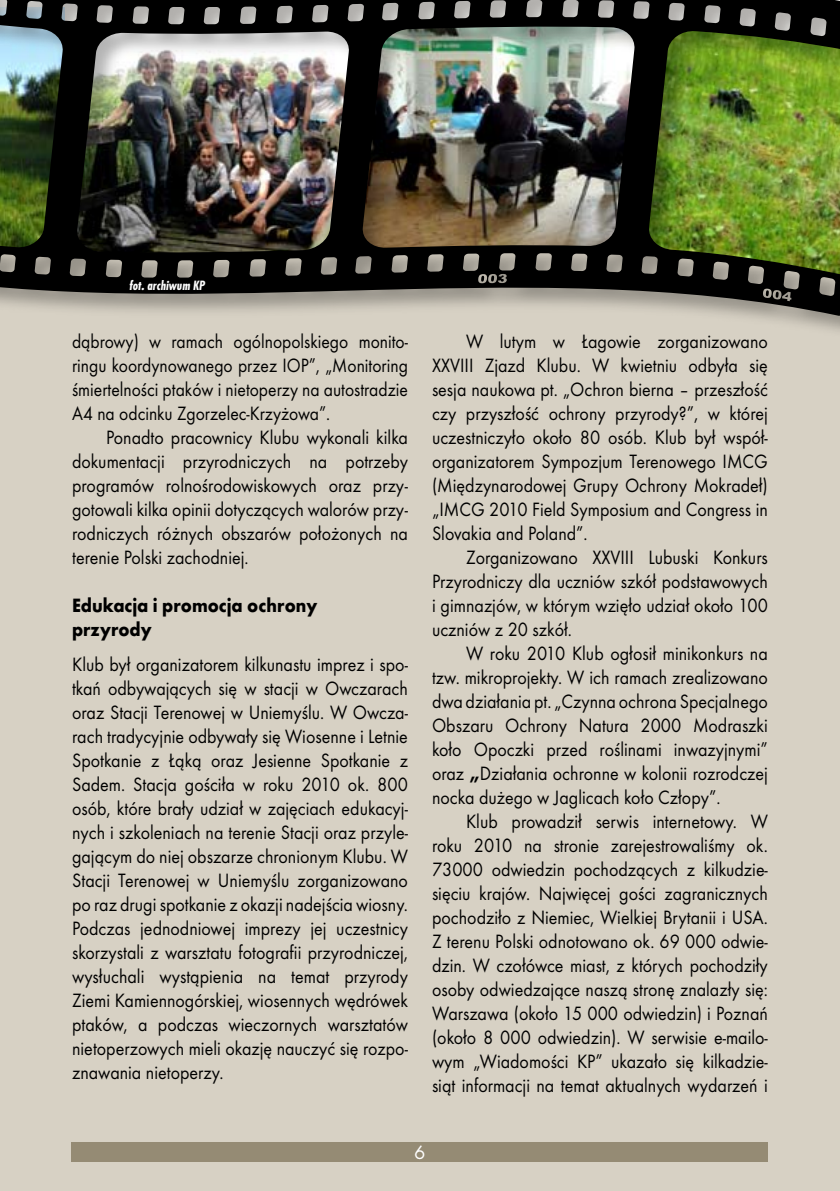
<style>
.page{position:relative;width:840px;height:1191px;background:#fff}
.page>*{position:absolute;margin:0;border:0;box-sizing:border-box;transform-origin:0 0}
.t1{font:20px/24px "Futur TEE";color:#000;text-align:justify;scale:.9 1}
.t2{font:20px/24px "Futur TEE";color:#000;text-align:justify;scale:.88 1}
.t3{font:700 20px/24px "Futur TEE";color:#000;scale:.9 1}
.t4{font:italic 14px "Futur TEE Bol Con";color:#fff}
.s1{font-weight:700}
</style>
<div class="page">
<hr style="left:839px;top:0;width:1px;height:1191px;background:#fbf9f5">
<div style="left:0;top:341px;width:839px;height:850px;background:#d7d1c4"></div>
<div style="left:72px;top:1141px;width:695px;height:20px;background:#958b74"></div>
<hr style="left:835px;top:0;width:4px;height:436px;background:#d7d1c4">
<svg style="left:839px;top:0;width:1px;height:411px"></svg>
<div style="left:0;top:0;width:839px;height:341px;background:#d7d1c4"></div>
<img style="left:0;top:0;width:839px;height:331px">
<p class="t4" style="left:129px;top:277px;width:77px">fot. archiwum KP</p>
<p class="t2" style="left:72px;top:329px;width:383px">dąbrowy) w ramach ogólnopolskiego monito&shy;ringu koordynowanego przez IOP”, „Monitoring śmiertelności ptaków i nietoperzy na autostradzie A4 na odcinku Zgorzelec-Krzyżowa”.</p>
<p class="t1" style="left:72px;top:425px;width:374px;text-indent:34px">Ponadto pracownicy Klubu wykonali kilka dokumentacji przyrodniczych na potrzeby programów rolnośrodowiskowych oraz przy&shy;gotowali kilka opinii dotyczących walorów przy&shy;rodniczych różnych obszarów położonych na terenie Polski zachodniej.</p>
<p class="t3" style="left:72px;top:593px;width:274px">Edukacja i promocja ochrony przyrody</p>
<p class="t1" style="left:72px;top:652px;width:374px">Klub był organizatorem kilkunastu imprez i spo&shy;tkań odbywających się w stacji w Owczarach oraz Stacji Terenowej w Uniemyślu. W Owcza&shy;rach tradycyjnie odbywały się Wiosenne i Letnie Spotkanie z Łąką oraz Jesienne Spotkanie z Sadem. Stacja gościła w roku 2010 ok. 800 osób, które brały udział w zajęciach edukacyj&shy;nych i szkoleniach na terenie Stacji oraz przyle&shy;gającym do niej obszarze chronionym Klubu. W Stacji Terenowej w Uniemyślu zorganizowano po raz drugi spotkanie z okazji nadejścia wiosny.<br>Podczas jednodniowej imprezy jej uczestnicy skorzystali z warsztatu fotografii przyrodniczej, wysłuchali wystąpienia na temat przyrody Ziemi Kamiennogórskiej, wiosennych wędrówek ptaków, a podczas wieczornych warsztatów nietoperzowych mieli okazję nauczyć się rozpo&shy;znawania nietoperzy.</p>
<p class="t1" style="left:432px;top:329px;width:374px;text-indent:34px">W lutym w Łagowie zorganizowano XXVIII Zjazd Klubu. W kwietniu odbyła się sesja naukowa pt. „Ochron bierna – przeszłość czy przyszłość ochrony przyrody?”, w której uczestniczyło około 80 osób. Klub był współ&shy;organizatorem Sympozjum Terenowego IMCG (Międzynarodowej Grupy Ochrony Mokradeł) „IMCG 2010 Field Symposium and Congress in Slovakia and Poland”.</p>
<p class="t1" style="left:432px;top:545px;width:374px;text-indent:34px">Zorganizowano XXVIII Lubuski Konkurs Przyrodniczy dla uczniów szkół podstawowych i gimnazjów, w którym wzięło udział około 100 uczniów z 20 szkół.</p>
<p class="t1" style="left:432px;top:641px;width:374px;text-indent:34px">W roku 2010 Klub ogłosił minikonkurs na tzw. mikroprojekty. W ich ramach zrealizowano dwa działania pt. „Czynna ochrona Specjalnego Obszaru Ochrony Natura 2000 Modraszki koło Opoczki przed roślinami inwazyjnymi” oraz <span class="s1">„</span>Działania ochronne w kolonii rozrodczej nocka dużego w Jaglicach koło Człopy”.</p>
<p class="t1" style="left:432px;top:809px;width:374px;text-indent:34px">Klub prowadził serwis internetowy. W roku 2010 na stronie zarejestrowaliśmy ok.<br>73000 odwiedzin pochodzących z kilkudzie&shy;sięciu krajów. Najwięcej gości zagranicznych pochodziło z Niemiec, Wielkiej Brytanii i USA.<br>Z terenu Polski odnotowano ok. 69 000 odwie&shy;dzin. W czołówce miast, z których pochodziły osoby odwiedzające naszą stronę znalazły się:<br>Warszawa (około 15 000 odwiedzin) i Poznań (około 8 000 odwiedzin). W serwisie e-mailo&shy;wym „Wiadomości KP” ukazało się kilkadzie&shy;siąt informacji na temat aktualnych wydarzeń i</p>
</div>
